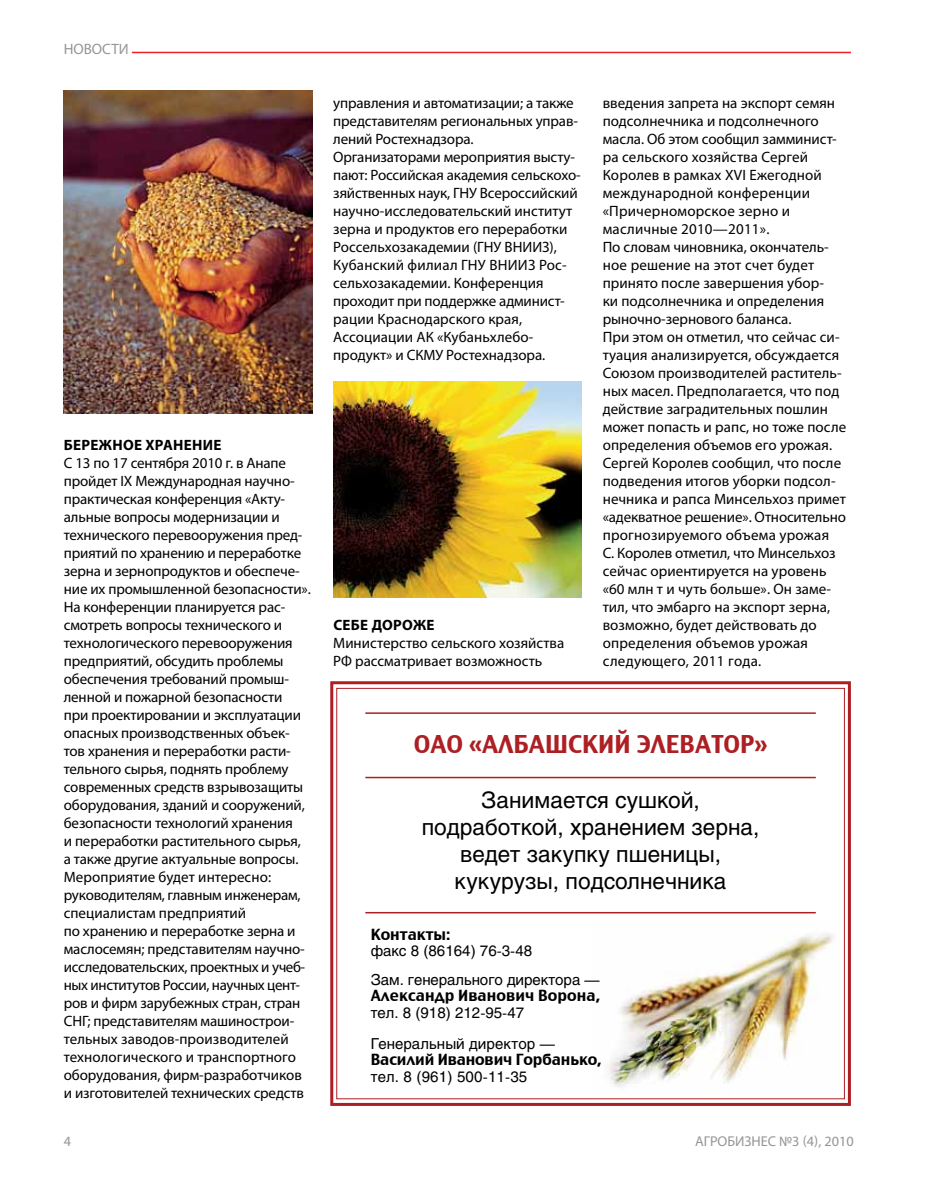
<style>
.page{position:relative;width:936px;height:1191px;background:#fff}
.page>*{position:absolute;margin:0;border:0;box-sizing:border-box;transform-origin:0 0}
.t1{font:24px "Charcoal CY";color:#ad1f23}
.t2{font:22.5px/27px "Helios";color:#000;text-align:center}
.t3{font:15px/18px "Myriad Pro";letter-spacing:-.005em;color:#000}
.t4{font:15px "Helios";color:#000}
.t5{font:15px "Charcoal CY";color:#000}
.t6{font:700 15px "Myriad Pro";letter-spacing:.02em;color:#000}
.t7{font:15px "Myriad Pro";color:#939598}
.t8{font:14.25px "Myriad Pro";color:#939598}
</style>
<div class="page">
<hr style="left:132px;top:52px;width:718px;height:1px;background:#ed1e24">
<img style="left:609px;top:934px;width:226px;height:153px">
<div style="left:330px;top:681px;width:520px;height:425px;border:3px solid #ad1f23"></div>
<hr style="left:365px;top:776px;width:450px;height:2px;background:#ad1f23">
<hr style="left:365px;top:712px;width:450px;height:2px;background:#ad1f23">
<hr style="left:365px;top:912px;width:450px;height:1px;background:#ad1f23">
<img style="left:64px;top:90px;width:248px;height:324px">
<img style="left:333px;top:381px;width:248px;height:216px">
<p class="t7" style="left:64px;top:40px;width:67px">НОВОСТИ</p>
<p class="t6" style="left:64px;top:435px;width:159px">Бережное хранение</p>
<p class="t3" style="left:64px;top:454px;width:248px">С 13 по 17 сентября 2010 г. в Анапе пройдет IX Международная научно&shy;практическая конференция «Акту&shy;альные вопросы модернизации и технического перевооружения пред&shy;приятий по хранению и переработке зерна и зернопродуктов и обеспече&shy;ние их промышленной безопасности».<br>На конференции планируется рас&shy;смотреть вопросы технического и технологического перевооружения предприятий, обсудить проблемы обеспечения требований промыш&shy;ленной и пожарной безопасности<br>при проектировании и эксплуатации опасных производственных объек&shy;тов хранения и переработки расти&shy;тельного сырья, поднять проблему современных средств взрывозащиты оборудования, зданий и сооружений, безопасности технологий хранения<br>и переработки растительного сырья, а также другие актуальные вопросы.<br>Мероприятие будет интересно: руководителям, главным инженерам, специалистам предприятий<br>по хранению и переработке зерна и маслосемян; представителям научно&shy;исследовательских, проектных и учеб&shy;ных институтов России, научных цент&shy;ров и фирм зарубежных стран, стран СНГ; представителям машинострои&shy;тельных заводов-производителей технологического и транспортного оборудования, фирм-разработчиков и изготовителей технических средств</p>
<p class="t3" style="left:333px;top:94px;width:249px">управления и автоматизации; а также представителям региональных управ&shy;лений Ростехнадзора.<br>Организаторами мероприятия высту&shy;пают: Российская академия сельскохо&shy;зяйственных наук, ГНУ Всероссийский научно-исследовательский институт зерна и продуктов его переработки Россельхозакадемии (ГНУ ВНИИЗ), Кубанский филиал ГНУ ВНИИЗ Рос&shy;сельхозакадемии. Конференция проходит при поддержке админист&shy;рации Краснодарского края, Ассоциации АК «Кубаньхлебо&shy;продукт» и СКМУ Ростехнадзора.</p>
<p class="t6" style="left:333px;top:615px;width:102px">Себе дороже</p>
<p class="t3" style="left:333px;top:634px;width:232px">Министерство сельского хозяйства<br>РФ рассматривает возможность</p>
<p class="t3" style="left:602px;top:94px;width:245px">введения запрета на экспорт семян подсолнечника и подсолнечного масла. Об этом сообщил замминист&shy;ра сельского хозяйства Сергей<br>Королев в рамках XVI Ежегодной международной конференции «Причерноморское зерно и масличные 2010—2011».<br>По словам чиновника, окончатель&shy;ное решение на этот счет будет принято после завершения убор-<br>ки подсолнечника и определения рыночно-зернового баланса.<br>При этом он отметил, что сейчас си&shy;туация анализируется, обсуждается<br>Союзом производителей раститель&shy;ных масел. Предполагается, что под действие заградительных пошлин может попасть и рапс, но тоже после определения объемов его урожая.<br>Сергей Королев сообщил, что после подведения итогов уборки подсол&shy;нечника и рапса Минсельхоз примет «адекватное решение». Относительно прогнозируемого объема урожая<br>С. Королев отметил, что Минсельхоз сейчас ориентируется на уровень «60 млн т и чуть больше». Он заме&shy;тил, что эмбарго на экспорт зерна, возможно, будет действовать до определения объемов урожая следующего, 2011 года.</p>
<h1 class="t1" style="left:413px;top:728px;width:355px">ОАО «Албашский элеватор»</h1>
<h2 class="t2" style="left:421px;top:786px;width:339px">Занимается сушкой, подработкой, хранением зерна, ведет закупку пшеницы, кукурузы, подсолнечника</h2>
<p class="t5" style="left:371px;top:924px;width:81px">Контакты:</p>
<p class="t4" style="left:371px;top:942px;width:163px">факс 8 (86164) 76-3-48</p>
<p class="t4" style="left:371px;top:970px;width:230px">Зам. генерального директора —</p>
<p class="t5" style="left:371px;top:986px;width:231px">Александр Иванович Ворона,</p>
<p class="t4" style="left:371px;top:1003px;width:155px">тел. 8 (918) 212-95-47</p>
<p class="t4" style="left:371px;top:1034px;width:185px">Генеральный директор —</p>
<p class="t5" style="left:371px;top:1050px;width:232px">Василий Иванович Горбанько,</p>
<p class="t4" style="left:371px;top:1067px;width:158px">тел. 8 (961) 500-11-35</p>
<p class="t8" style="left:64px;top:1132px;width:9px">4</p>
<p class="t8" style="left:695px;top:1132px;width:160px">АГРОБИЗНЕС №3 (4), 2010</p>
</div>
